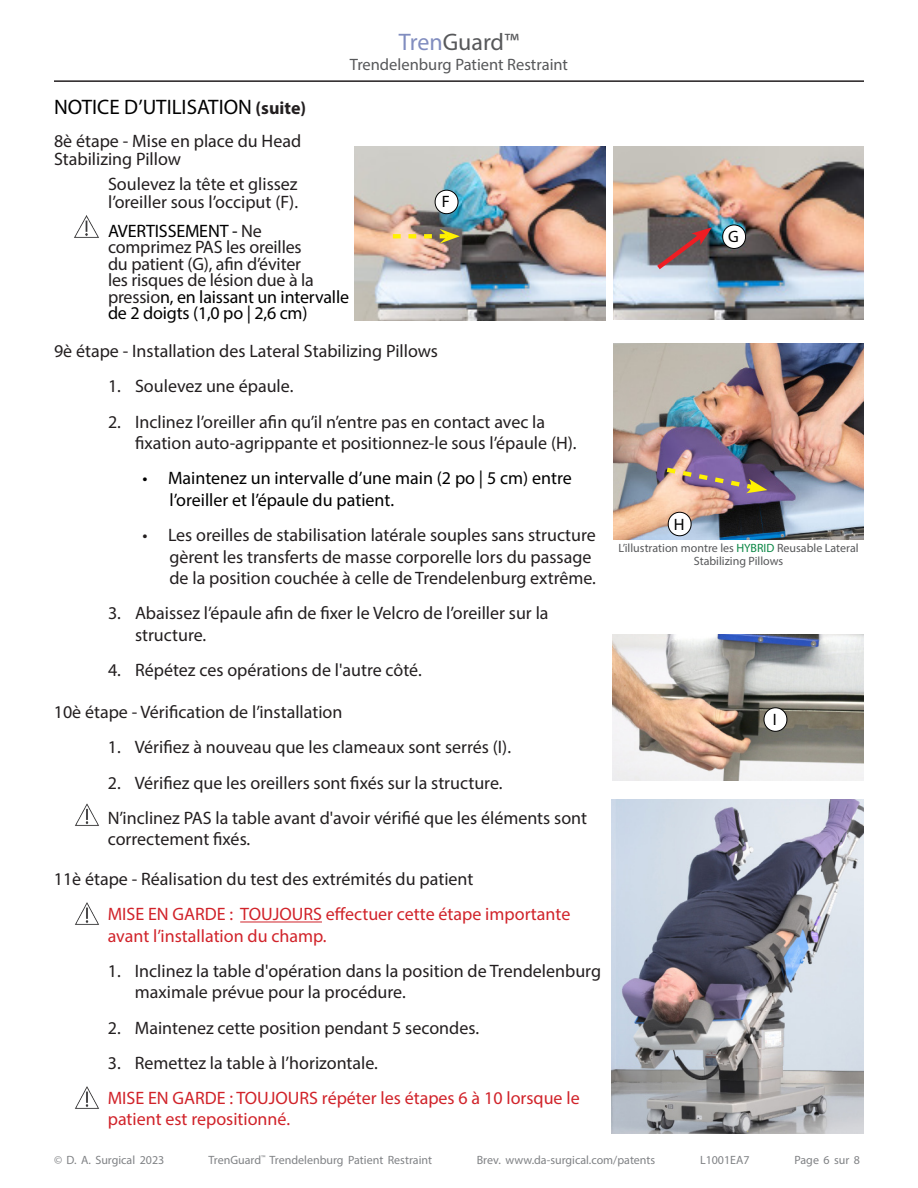
<style>
.page{position:relative;width:918px;height:1188px;background:#fff}
.page>*{position:absolute;margin:0;border:0;box-sizing:border-box;transform-origin:0 0}
.t1{font:24px "Myriad Pro";color:#57585a}
.t2{font:21px "Myriad Pro";color:#000}
.t3{font:18px/21.6px "Myriad Pro";color:#231f20}
.t4{font:18px/21.6px "Myriad Pro";color:#d1232a}
.t5{font:18px/21.6px "Myriad Pro";color:#000}
.t6{font:16.5px "Myriad Pro";color:#57585a}
.t7{font:16.5px "Myriad Pro";color:#000}
.t8{font:12px "Myriad Pro";color:#808285}
.Main_bullets{font:12px/13.5px "Myriad Pro";color:#57585a;text-align:center}
.s1{font-weight:700;font-size:18px;color:#231f20}
.s2{color:#818dbf}
.s3{color:#000}
.s4{color:#0a8644}
</style>
<div class="page">
<hr style="left:54px;top:80px;width:810px;height:2px;background:#231f20">
<img style="left:75px;top:803px;width:24px;height:23px">
<img style="left:613px;top:146px;width:251px;height:173px">
<svg style="left:652px;top:227px;width:60px;height:47px"></svg>
<img style="left:354px;top:146px;width:252px;height:175px">
<svg style="left:393px;top:229px;width:67px;height:15px"></svg>
<img style="left:611px;top:800px;width:253px;height:334px">
<img style="left:613px;top:344px;width:251px;height:195px">
<svg style="left:662px;top:465px;width:105px;height:28px"></svg>
<img style="left:612px;top:634px;width:251px;height:146px">
<img style="left:74px;top:215px;width:25px;height:23px">
<hr style="left:240px;top:922px;width:82px;height:1px;background:#d1232a">
<img style="left:75px;top:1086px;width:24px;height:23px">
<img style="left:75px;top:902px;width:24px;height:23px">
<div style="left:435px;top:190px;width:23px;height:24px;background:#fff;border-radius:11px"></div>
<div style="left:435px;top:190px;width:23px;height:24px;border:1px solid #000;border-radius:11px"></div>
<div style="left:723px;top:225px;width:23px;height:23px;background:#fff;border-radius:11px"></div>
<div style="left:722px;top:225px;width:24px;height:24px;border:1px solid #000;border-radius:11px"></div>
<div style="left:668px;top:512px;width:23px;height:24px;background:#fff;border-radius:11px"></div>
<div style="left:668px;top:512px;width:23px;height:24px;border:1px solid #000;border-radius:11px"></div>
<div style="left:764px;top:708px;width:23px;height:23px;background:#fff;border-radius:11px"></div>
<div style="left:764px;top:707px;width:23px;height:25px;border:1px solid #000;border-radius:11px"></div>
<p class="t2" style="left:54px;top:94px;width:254px">NOTICE D’UTILISATION <span class="s1">(suite)</span></p>
<h1 class="t1" style="left:399px;top:28px;width:122px"><span class="s2">Tren</span>Guard™</h1>
<p class="t6" style="left:350px;top:54px;width:220px">Trendelenburg Patient Restraint</p>
<p class="t3" style="left:54px;top:132px;width:249px;line-height:18px">8è étape - Mise en place du Head<br>Stabilizing Pillow</p>
<p class="t3" style="left:108px;top:175px;width:192px;line-height:18px">Soulevez la tête et glissez l’oreiller sous l’occiput (F).</p>
<p class="t3" style="left:108px;top:222px;width:243px;line-height:16.5px"><span class="s3">AVERTISSEMENT -</span> Ne comprimez PAS les oreilles<br>du patient (G), afin d’éviter<br>les risques de lésion due à la pressio<span class="s3">n, en laissant un intervalle de 2 doigts (1,0 po | 2,6 cm)</span></p>
<p class="t7" style="left:442px;top:192px;width:10px">F</p>
<p class="t3" style="left:54px;top:340px;width:386px">9è étape - Installation des Lateral Stabilizing Pillows</p>
<p class="t3" style="left:108px;top:375px;width:187px">1. Soulevez une épaule.</p>
<p class="t3" style="left:135px;top:410px;width:443px;text-indent:-27px">2. Inclinez l’oreiller afin qu’il n’entre pas en contact avec la fixation auto-agrippante et positionnez-le sous l’épaule (H).</p>
<p class="t5" style="left:170px;top:467px;width:404px;text-indent:-27px">• Maintenez un intervalle d’une main (2 po | 5 cm) entre l’oreiller et l’épaule du patient.</p>
<p class="t3" style="left:170px;top:524px;width:428px;text-indent:-27px">• Les oreilles de stabilisation latérale souples sans structure gèrent les transferts de masse corporelle lors du passage de la position couchée à celle de Trendelenburg extrême.</p>
<p class="t3" style="left:135px;top:602px;width:415px;text-indent:-27px">3. Abaissez l’épaule afin de fixer le Velcro de l’oreiller sur la structure.</p>
<p class="t3" style="left:108px;top:659px;width:315px">4. Répétez ces opérations de l'autre côté.</p>
<p class="t3" style="left:54px;top:701px;width:290px">10è étape - Vérification de l’installation</p>
<p class="t3" style="left:108px;top:736px;width:405px">1. Vérifiez à nouveau que les clameaux sont serrés (I).</p>
<p class="t3" style="left:108px;top:771px;width:396px">2. Vérifiez que les oreillers sont fixés sur la structure.</p>
<p class="t3" style="left:108px;top:807px;width:481px">N’inclinez PAS la table avant d'avoir vérifié que les éléments sont correctement fixés.</p>
<p class="t3" style="left:54px;top:868px;width:421px">11è étape - Réalisation du test des extrémités du patient</p>
<p class="t4" style="left:108px;top:903px;width:464px">MISE EN GARDE : TOUJOURS effectuer cette étape importante avant l’installation du champ.</p>
<p class="t3" style="left:135px;top:960px;width:468px;text-indent:-27px">1. Inclinez la table d'opération dans la position de Trendelenburg maximale prévue pour la procédure.</p>
<p class="t3" style="left:108px;top:1016px;width:373px">2. Maintenez cette position pendant 5 secondes.</p>
<p class="t3" style="left:108px;top:1052px;width:272px">3. Remettez la table à l’horizontale.</p>
<p class="t4" style="left:108px;top:1087px;width:473px">MISE EN GARDE : TOUJOURS répéter les étapes 6 à 10 lorsque le patient est repositionné.</p>
<p class="t7" style="left:728px;top:227px;width:12px">G</p>
<p class="t7" style="left:674px;top:514px;width:12px">H</p>
<p class="Main_bullets" style="left:618px;top:541px;width:242px">L’illustration montre les <span class="s4">HYBRID</span> Reusable Lateral<br>Stabilizing Pillows</p>
<p class="t7" style="left:773px;top:709px;width:5px">I</p>
<p class="t8" style="left:54px;top:1152px;width:112px">© D. A. Surgical 2023</p>
<p class="t8" style="left:209px;top:1152px;width:225px">TrenGuard<sup>™</sup> Trendelenburg Patient Restraint</p>
<p class="t8" style="left:477px;top:1152px;width:180px">Brev. www.da-surgical.com/patents</p>
<p class="t8" style="left:700px;top:1152px;width:51px">L1001EA7</p>
<p class="t8" style="left:794px;top:1152px;width:67px">Page 6 sur 8</p>
</div>
